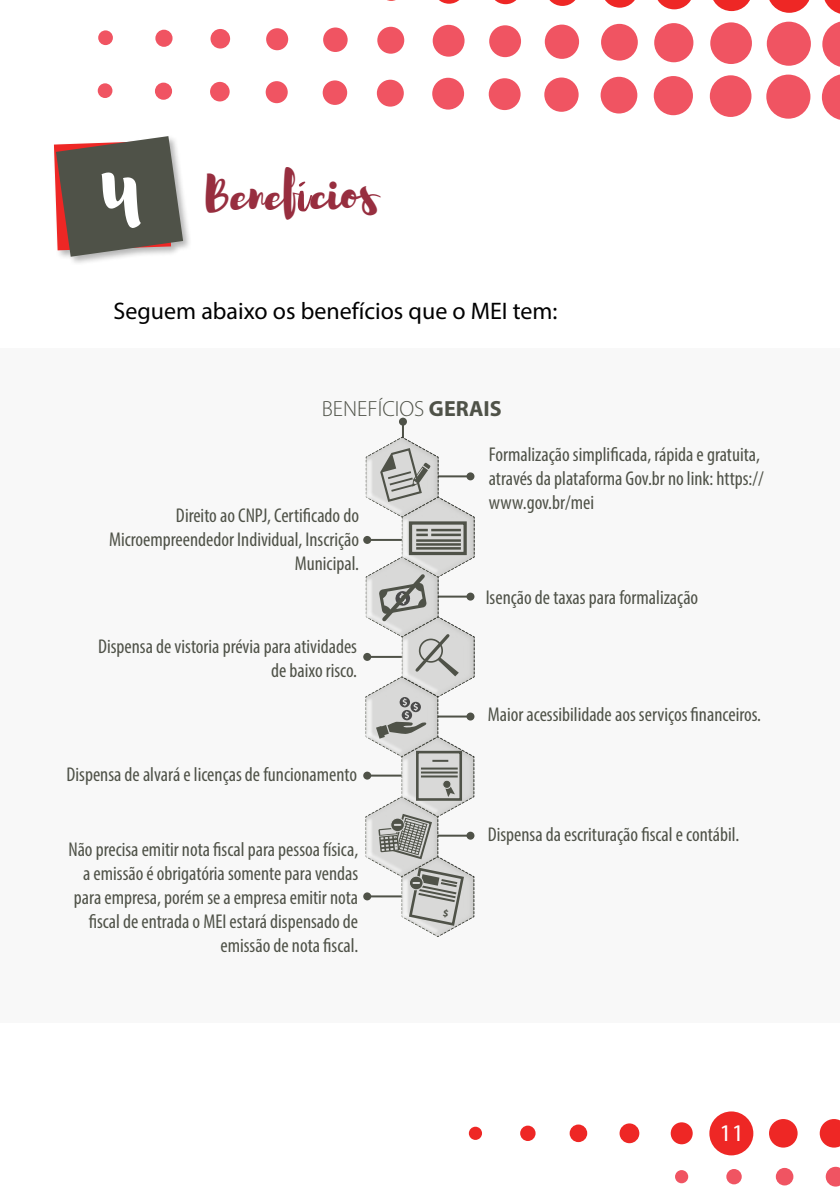
<style>
.page{position:relative;width:840px;height:1191px;background:#fff}
.page>*{position:absolute;margin:0;border:0;box-sizing:border-box;transform-origin:0 0}
.t1{font:48px "Brusher";color:#972e3f}
.t2{font:24px "Myriad Pro";color:#000}
.t3{font:24px "Myriad Pro";color:#fff}
.t4{font:300 22px "Myriad Pro";color:#4f5248}
.t5{font:condensed 20px/24px "Myriad Pro";color:#4f5248;text-align:right}
.s1{font-weight:700}
</style>
<div class="page">
<svg style="left:819px;top:1119px;width:20px;height:28px"></svg>
<div style="left:768px;top:1119px;width:29px;height:28px;background:#ee2725;border-radius:50%"></div>
<div style="left:709px;top:1111px;width:44px;height:44px;background:#ee2725;border-radius:50%"></div>
<div style="left:670px;top:1122px;width:22px;height:22px;background:#ee2725;border-radius:50%"></div>
<div style="left:619px;top:1123px;width:20px;height:20px;background:#ee2725;border-radius:50%"></div>
<div style="left:569px;top:1124px;width:18px;height:18px;background:#ee2725;border-radius:50%"></div>
<div style="left:520px;top:1125px;width:15px;height:16px;background:#ee2725;border-radius:50%"></div>
<div style="left:468px;top:1126px;width:14px;height:13px;background:#ee2725;border-radius:50%"></div>
<svg style="left:825px;top:1166px;width:14px;height:20px"></svg>
<div style="left:775px;top:1167px;width:18px;height:18px;background:#f05462;border-radius:50%"></div>
<div style="left:726px;top:1169px;width:15px;height:15px;background:#f05462;border-radius:50%"></div>
<div style="left:674px;top:1170px;width:13px;height:13px;background:#f05462;border-radius:50%"></div>
<svg style="left:821px;top:74px;width:18px;height:46px"></svg>
<div style="left:765px;top:74px;width:45px;height:45px;background:#f05462;border-radius:50%"></div>
<div style="left:709px;top:75px;width:42px;height:42px;background:#f05462;border-radius:50%"></div>
<div style="left:653px;top:76px;width:39px;height:39px;background:#f05462;border-radius:50%"></div>
<div style="left:600px;top:77px;width:37px;height:37px;background:#f05462;border-radius:50%"></div>
<div style="left:544px;top:77px;width:34px;height:35px;background:#f05462;border-radius:50%"></div>
<div style="left:488px;top:78px;width:32px;height:32px;background:#f05462;border-radius:50%"></div>
<div style="left:432px;top:78px;width:32px;height:32px;background:#f05462;border-radius:50%"></div>
<div style="left:376px;top:80px;width:27px;height:27px;background:#f05462;border-radius:50%"></div>
<div style="left:322px;top:80px;width:25px;height:25px;background:#f05462;border-radius:50%"></div>
<div style="left:265px;top:81px;width:22px;height:22px;background:#f05462;border-radius:50%"></div>
<div style="left:210px;top:82px;width:19px;height:19px;background:#f05462;border-radius:50%"></div>
<div style="left:155px;top:83px;width:17px;height:17px;background:#f05462;border-radius:50%"></div>
<div style="left:98px;top:83px;width:14px;height:15px;background:#f05462;border-radius:50%"></div>
<svg style="left:822px;top:22px;width:17px;height:45px"></svg>
<div style="left:766px;top:22px;width:44px;height:44px;background:#f05462;border-radius:50%"></div>
<div style="left:709px;top:22px;width:42px;height:42px;background:#f05462;border-radius:50%"></div>
<div style="left:653px;top:23px;width:40px;height:39px;background:#f05462;border-radius:50%"></div>
<div style="left:600px;top:24px;width:37px;height:37px;background:#f05462;border-radius:50%"></div>
<div style="left:544px;top:24px;width:35px;height:35px;background:#f05462;border-radius:50%"></div>
<div style="left:489px;top:25px;width:32px;height:32px;background:#f05462;border-radius:50%"></div>
<div style="left:432px;top:25px;width:32px;height:32px;background:#f05462;border-radius:50%"></div>
<div style="left:377px;top:27px;width:27px;height:27px;background:#f05462;border-radius:50%"></div>
<div style="left:323px;top:27px;width:24px;height:25px;background:#f05462;border-radius:50%"></div>
<div style="left:266px;top:28px;width:22px;height:22px;background:#f05462;border-radius:50%"></div>
<div style="left:210px;top:29px;width:20px;height:20px;background:#f05462;border-radius:50%"></div>
<div style="left:155px;top:30px;width:17px;height:17px;background:#f05462;border-radius:50%"></div>
<div style="left:98px;top:30px;width:15px;height:15px;background:#f05462;border-radius:50%"></div>
<svg style="left:824px;top:0;width:15px;height:14px"></svg>
<svg style="left:769px;top:0;width:41px;height:13px"></svg>
<svg style="left:713px;top:0;width:37px;height:11px"></svg>
<svg style="left:657px;top:0;width:34px;height:9px"></svg>
<svg style="left:605px;top:0;width:30px;height:8px"></svg>
<svg style="left:549px;top:0;width:27px;height:6px"></svg>
<svg style="left:495px;top:0;width:22px;height:4px"></svg>
<svg style="left:439px;top:0;width:21px;height:4px"></svg>
<div style="left:52px;top:135px;width:141px;height:131px;background:#000;opacity:.3"></div>
<div style="left:0;top:348px;width:839px;height:674px;background:#f8f8f8"></div>
<hr style="left:402px;top:422px;width:2px;height:39px;background:#4f5248">
<div style="left:399px;top:418px;width:8px;height:8px;background:#4f5248;border-radius:50%"></div>
<svg style="left:54px;top:136px;width:129px;height:121px;background:#726760"></svg>
<svg style="left:365px;top:436px;width:109px;height:501px"></svg>
<h1 class="t1" style="left:206px;top:167px;width:173px">Benef<sup>í</sup>cios</h1>
<p class="t2" style="left:113px;top:296px;width:445px">Seguem abaixo os benefícios que o MEI tem:</p>
<p class="t4" style="left:321px;top:396px;width:181px">BENEFÍCIOS <span class="s1">GERAIS</span></p>
<p class="t5" style="left:488px;top:442px;width:276px;text-align:left">Formalização simplificada, rápida e gratuita, através da plataforma Gov.br no link: https:// www.gov.br/mei</p>
<p class="t5" style="left:109px;top:503px;width:251px">Direito ao CNPJ, Certificado do<br>Microempreendedor Individual, Inscrição<br>Municipal.</p>
<p class="t5" style="left:98px;top:634px;width:260px">Dispensa de vistoria prévia para atividades de baixo risco.</p>
<p class="t5" style="left:66px;top:761px;width:292px">Dispensa de alvará e licenças de funcionamento</p>
<p class="t5" style="left:68px;top:837px;width:291px">Não precisa emitir nota fiscal para pessoa física, a emissão é obrigatória somente para vendas para empresa, porém se a empresa emitir nota fiscal de entrada o MEI estará dispensado de emissão de nota fiscal.</p>
<p class="t5" style="left:485px;top:585px;width:214px">Isenção de taxas para formalização</p>
<p class="t5" style="left:487px;top:702px;width:275px">Maior acessibilidade aos serviços financeiros.</p>
<p class="t5" style="left:487px;top:822px;width:253px">Dispensa da escrituração fiscal e contábil.</p>
<p class="t3" style="left:719px;top:1118px;width:26px">11</p>
</div>
